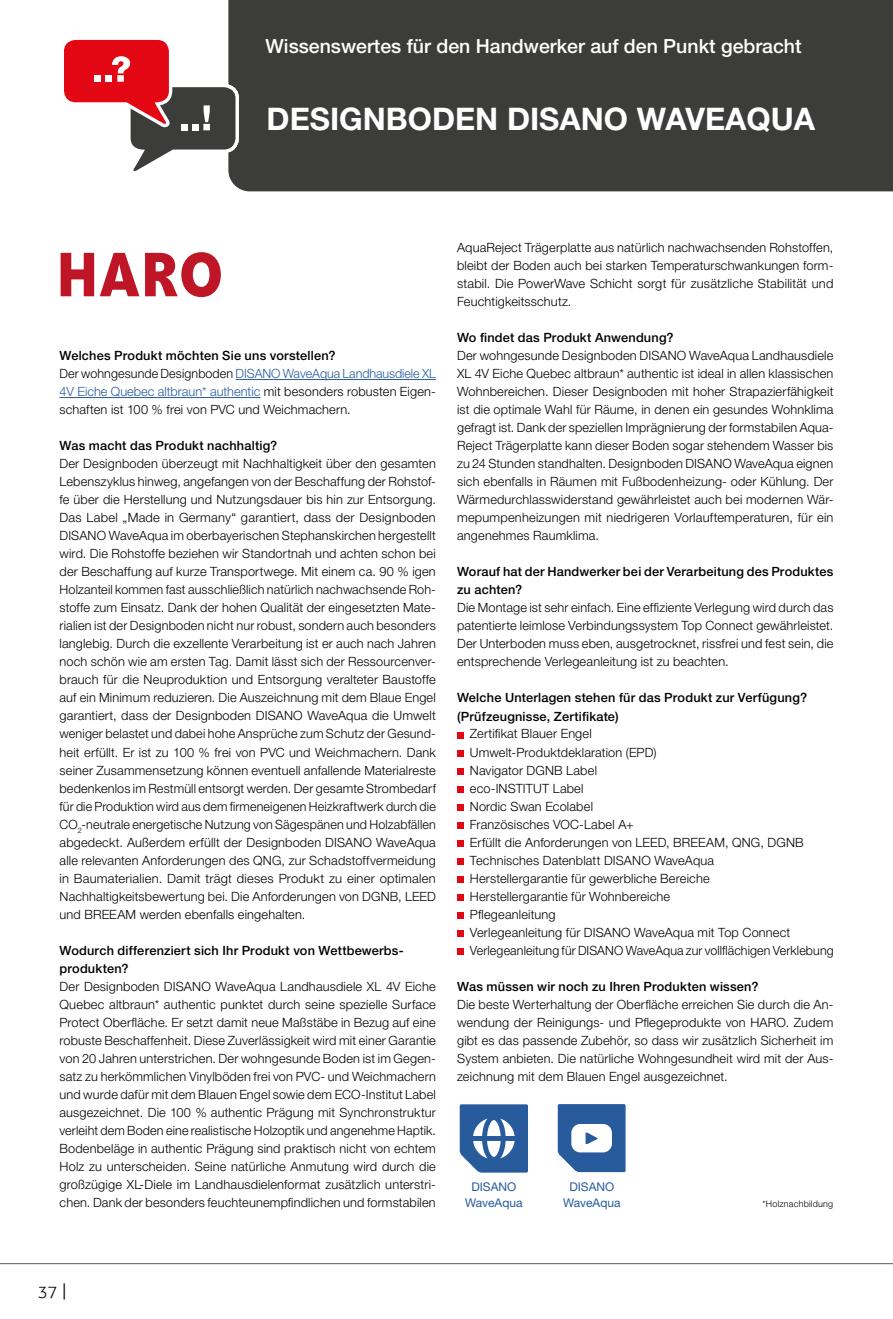
<style>
.page{position:relative;width:893px;height:1319px;background:#fff}
.page>*{position:absolute;margin:0;border:0;box-sizing:border-box;transform-origin:0 0}
.t1{font:700 31.2px "Helvetica Neue LT Pro";color:#fff}
.t2{font:500 19.5px "Helvetica Neue LT Pro";color:#fff}
.t3{font:300 16.5px "Formata Std";color:#000}
.t4{font:300 12.75px/18px "Helvetica Neue LT Pro";letter-spacing:.015em;color:#000;text-align:justify}
.t5{font:500 12.75px/18px "Helvetica Neue LT Pro";letter-spacing:.015em;color:#000}
.t6{font:12px/16.5px "Helvetica Neue LT Pro";color:#275b9b;text-align:center}
.t7{font:300 9px "Helvetica Neue LT Pro";letter-spacing:.025em;color:#000}
.s1{font-weight:500}
.s2{color:#275b9b}
</style>
<div class="page">
<div style="left:228px;top:0;width:665px;height:191px;background:#3c3c3b"></div>
<svg style="left:64px;top:35px;width:177px;height:142px"></svg>
<hr style="left:236px;top:379px;width:200px;height:1px;background:#275b9b">
<hr style="left:60px;top:397px;width:200px;height:1px;background:#275b9b">
<svg style="left:457px;top:732px;width:6px;height:6px"></svg>
<svg style="left:457px;top:750px;width:6px;height:6px"></svg>
<svg style="left:457px;top:768px;width:6px;height:6px"></svg>
<svg style="left:457px;top:786px;width:6px;height:6px"></svg>
<svg style="left:457px;top:804px;width:6px;height:6px"></svg>
<svg style="left:457px;top:822px;width:6px;height:6px"></svg>
<svg style="left:457px;top:840px;width:6px;height:6px"></svg>
<svg style="left:457px;top:858px;width:6px;height:6px"></svg>
<svg style="left:457px;top:876px;width:6px;height:6px"></svg>
<svg style="left:457px;top:894px;width:6px;height:6px"></svg>
<svg style="left:457px;top:912px;width:6px;height:6px"></svg>
<svg style="left:457px;top:930px;width:6px;height:6px"></svg>
<svg style="left:457px;top:948px;width:6px;height:6px"></svg>
<svg style="left:145px;top:252px;width:76px;height:45px"></svg>
<svg style="left:100px;top:253px;width:39px;height:43px"></svg>
<svg style="left:61px;top:253px;width:33px;height:43px"></svg>
<svg style="left:460px;top:1104px;width:68px;height:68px"></svg>
<svg style="left:557px;top:1104px;width:69px;height:68px"></svg>
<hr style="left:0;top:1262px;width:893px;height:1px;background:#575756">
<h2 class="t2" style="left:266px;top:34px;width:538px">Wissenswertes für den Handwerker auf den Punkt gebracht</h2>
<h1 class="t1" style="left:267px;top:100px;width:550px">DESIGNBODEN DISANO WAVEAQUA</h1>
<p class="t4" style="left:60px;top:346px;width:378px;text-align:left"><span class="s1">Welches Produkt möchten Sie uns vorstellen?<br></span>Der wohngesunde Designboden <span class="s2">DISANO WaveAqua Landhausdiele XL 4V Eiche Quebec altbraun* authentic</span> mit besonders robusten Eigen&shy;schaften ist 100 % frei von PVC und Weichmachern.</p>
<p class="t5" style="left:60px;top:436px;width:219px">Was macht das Produkt nachhaltig?</p>
<p class="t4" style="left:60px;top:454px;width:378px">Der Designboden überzeugt mit Nachhaltigkeit über den gesamten Lebenszyklus hinweg, angefangen von der Beschaffung der Rohstof&shy;fe über die Herstellung und Nutzungsdauer bis hin zur Entsorgung.<br>Das Label „Made in Germany“ garantiert, dass der Designboden DISANO WaveAqua im oberbayerischen Stephanskirchen hergestellt wird. Die Rohstoffe beziehen wir Standortnah und achten schon bei der Beschaffung auf kurze Transportwege. Mit einem ca. 90 % igen Holzanteil kommen fast ausschließlich natürlich nachwachsende Roh&shy;stoffe zum Einsatz. Dank der hohen Qualität der eingesetzten Mate&shy;rialien ist der Designboden nicht nur robust, sondern auch besonders langlebig. Durch die exzellente Verarbeitung ist er auch nach Jahren noch schön wie am ersten Tag. Damit lässt sich der Ressourcenver&shy;brauch für die Neuproduktion und Entsorgung veralteter Baustoffe auf ein Minimum reduzieren. Die Auszeichnung mit dem Blaue Engel garantiert, dass der Designboden DISANO WaveAqua die Umwelt weniger belastet und dabei hohe Ansprüche zum Schutz der Gesund&shy;heit erfüllt. Er ist zu 100 % frei von PVC und Weichmachern. Dank seiner Zusammensetzung können eventuell anfallende Materialreste bedenkenlos im Restmüll entsorgt werden. Der gesamte Strombedarf für die Produktion wird aus dem firmeneigenen Heizkraftwerk durch die CO<sub>2</sub>-neutrale energetische Nutzung von Sägespänen und Holzabfällen abgedeckt. Außerdem erfüllt der Designboden DISANO WaveAqua alle relevanten Anforderungen des QNG, zur Schadstoffvermeidung in Baumaterialien. Damit trägt dieses Produkt zu einer optimalen Nachhaltigkeitsbewertung bei. Die Anforderungen von DGNB, LEED und BREEAM werden ebenfalls eingehalten.</p>
<p class="t5" style="left:60px;top:940px;width:346px">Wodurch differenziert sich Ihr Produkt von Wettbewerbs&shy;produkten?</p>
<p class="t4" style="left:60px;top:976px;width:378px">Der Designboden DISANO WaveAqua Landhausdiele XL 4V Eiche Quebec altbraun* authentic punktet durch seine spezielle Surface Protect Oberfläche. Er setzt damit neue Maßstäbe in Bezug auf eine robuste Beschaffenheit. Diese Zuverlässigkeit wird mit einer Garantie von 20 Jahren unterstrichen. Der wohngesunde Boden ist im Gegen&shy;satz zu herkömmlichen Vinylböden frei von PVC- und Weichmachern und wurde dafür mit dem Blauen Engel sowie dem ECO-Institut Label ausgezeichnet. Die 100 % authentic Prägung mit Synchronstruktur verleiht dem Boden eine realistische Holzoptik und angenehme Haptik.<br>Bodenbeläge in authentic Prägung sind praktisch nicht von echtem Holz zu unterscheiden. Seine natürliche Anmutung wird durch die großzügige XL-Diele im Landhausdielenformat zusätzlich unterstri&shy;chen. Dank der besonders feuchteunempfindlichen und formstabilen</p>
<p class="t4" style="left:457px;top:238px;width:378px">AquaReject Trägerplatte aus natürlich nachwachsenden Rohstoffen, bleibt der Boden auch bei starken Temperaturschwankungen form&shy;stabil. Die PowerWave Schicht sorgt für zusätzliche Stabilität und Feuchtigkeitsschutz.</p>
<p class="t5" style="left:457px;top:328px;width:218px">Wo findet das Produkt Anwendung?</p>
<p class="t4" style="left:457px;top:346px;width:378px">Der wohngesunde Designboden DISANO WaveAqua Landhausdiele XL 4V Eiche Quebec altbraun* authentic ist ideal in allen klassischen Wohnbereichen. Dieser Designboden mit hoher Strapazierfähigkeit ist die optimale Wahl für Räume, in denen ein gesundes Wohnklima gefragt ist. Dank der speziellen Imprägnierung der formstabilen Aqua-Reject Trägerplatte kann dieser Boden sogar stehendem Wasser bis zu 24 Stunden standhalten. Designboden DISANO WaveAqua eignen sich ebenfalls in Räumen mit Fußbodenheizung- oder Kühlung. Der Wärmedurchlasswiderstand gewährleistet auch bei modernen Wär&shy;mepumpenheizungen mit niedrigeren Vorlauftemperaturen, für ein angenehmes Raumklima.</p>
<p class="t5" style="left:457px;top:562px;width:378px">Worauf hat der Handwerker bei der Verarbeitung des Produktes zu achten?</p>
<p class="t4" style="left:457px;top:598px;width:378px">Die Montage ist sehr einfach. Eine effiziente Verlegung wird durch das patentierte leimlose Verbindungssystem Top Connect gewährleistet.<br>Der Unterboden muss eben, ausgetrocknet, rissfrei und fest sein, die entsprechende Verlegeanleitung ist zu beachten.</p>
<p class="t5" style="left:457px;top:688px;width:351px">Welche Unterlagen stehen für das Produkt zur Verfügung? (Prüfzeugnisse, Zertifikate)</p>
<p class="t4" style="left:470px;top:724px;width:365px;text-align:left">Zertifikat Blauer Engel<br>Umwelt-Produktdeklaration (EPD)<br>Navigator DGNB Label<br>eco-INSTITUT Label<br>Nordic Swan Ecolabel<br>Französisches VOC-Label A+<br>Erfüllt die Anforderungen von LEED, BREEAM, QNG, DGNB Technisches Datenblatt DISANO WaveAqua<br>Herstellergarantie für gewerbliche Bereiche<br>Herstellergarantie für Wohnbereiche<br>Pflegeanleitung<br>Verlegeanleitung für DISANO WaveAqua mit Top Connect Verlegeanleitung für DISANO WaveAqua zur vollflächigen Verklebung</p>
<p class="t5" style="left:457px;top:976px;width:303px">Was müssen wir noch zu Ihren Produkten wissen?</p>
<p class="t4" style="left:457px;top:994px;width:378px">Die beste Werterhaltung der Oberfläche erreichen Sie durch die An&shy;wendung der Reinigungs- und Pflegeprodukte von HARO. Zudem gibt es das passende Zubehör, so dass wir zusätzlich Sicherheit im System anbieten. Die natürliche Wohngesundheit wird mit der Aus&shy;zeichnung mit dem Blauen Engel ausgezeichnet.</p>
<p class="t6" style="left:465px;top:1177px;width:59px">DISANO<br>WaveAqua</p>
<p class="t6" style="left:563px;top:1177px;width:59px">DISANO<br>WaveAqua</p>
<p class="t7" style="left:763px;top:1197px;width:72px">*Holznachbildung</p>
<p class="t3" style="left:38px;top:1282px;width:30px">37 |</p>
</div>
